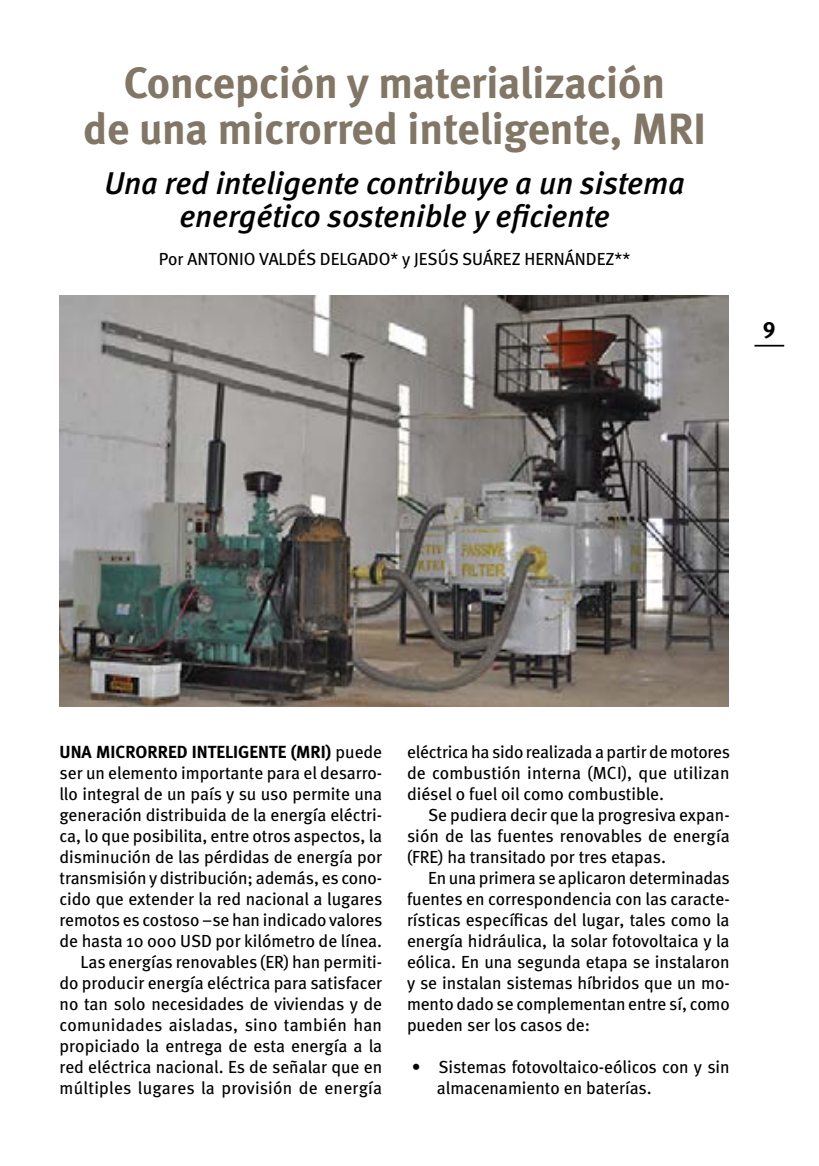
<style>
.page{position:relative;width:819px;height:1166px;background:#fff}
.page>*{position:absolute;margin:0;border:0;box-sizing:border-box;transform-origin:0 0}
.t1{font:700 43.75px/45.5px "Meta";color:#827666;text-align:right}
.t2{font:italic 500 31.5px/33.2px "Meta";color:#000;text-align:center}
.t3{font:700 22.75px "Meta";color:#000}
.t4{font:17.5px/21px "Meta";color:#000;text-align:justify}
.s1{font-weight:700}
</style>
<div class="page">
<hr style="left:754px;top:345px;width:30px;height:2px;background:#000">
<img style="left:60px;top:295px;width:668px;height:411px">
<h1 class="t1" style="left:83px;top:60px;width:583px">Concepción y materialización de una microrred inteligente, MRI</h1>
<h2 class="t2" style="left:104px;top:166px;width:582px">Una red inteligente contribuye a un sistema energético sostenible y eficiente</h2>
<p class="t4" style="left:159px;top:248px;width:49px">Por Antonio</p>
<p class="t4" style="left:259px;top:248px;width:111px">Vald és Delgado</p>
<p class="t4" style="left:390px;top:248px;width:112px">* y Jesús Suárez</p>
<p class="t4" style="left:524px;top:248px;width:61px">Hernández</p>
<p class="t4" style="left:614px;top:248px;width:17px">**</p>
<h3 class="t3" style="left:762px;top:312px;width:14px">9</h3>
<p class="t4" style="left:60px;top:741px;width:324px;text-align:right"><span class="s1">Una microrred inteligente (MRI)</span> puede ser un elemento importante para el desarro&shy;llo integral de un país y su uso permite una generación distribuida de la energía eléctri&shy;ca, lo que posibilita, entre otros aspectos, la disminución de las pérdidas de energía por transmisión y distribución; además, es cono&shy;cido que extender la red nacional a lugares remotos es costoso –se han indicado valores de hasta 10 000 USD por kilómetro de línea.<br>Las energías renovables (ER) han permiti&shy;do producir energía eléctrica para satisfacer no tan solo necesidades de viviendas y de comunidades aisladas, sino también han propiciado la entrega de esta energía a la red eléctrica nacional. Es de señalar que en múltiples lugares la provisión de energía</p>
<p class="t4" style="left:407px;top:741px;width:324px">eléctrica ha sido realizada a partir de motores de combustión interna (MCI), que utilizan diésel o fuel oil como combustible.</p>
<p class="t4" style="left:407px;top:804px;width:324px;text-indent:21px">Se pudiera decir que la progresiva expan&shy;sión de las fuentes renovables de energía (FRE) ha transitado por tres etapas.</p>
<p class="t4" style="left:407px;top:867px;width:324px;text-indent:21px">En una primera se aplicaron determinadas fuentes en correspondencia con las caracte&shy;rísticas específicas del lugar, tales como la energía hidráulica, la solar fotovoltaica y la eólica. En una segunda etapa se instalaron y se instalan sistemas híbridos que un mo&shy;mento dado se complementan entre sí, como pueden ser los casos de:</p>
<p class="t4" style="left:437px;top:1056px;width:294px;text-indent:-25px">• Sistemas fotovoltaico-eólicos con y sin almacenamiento en baterías.</p>
</div>
